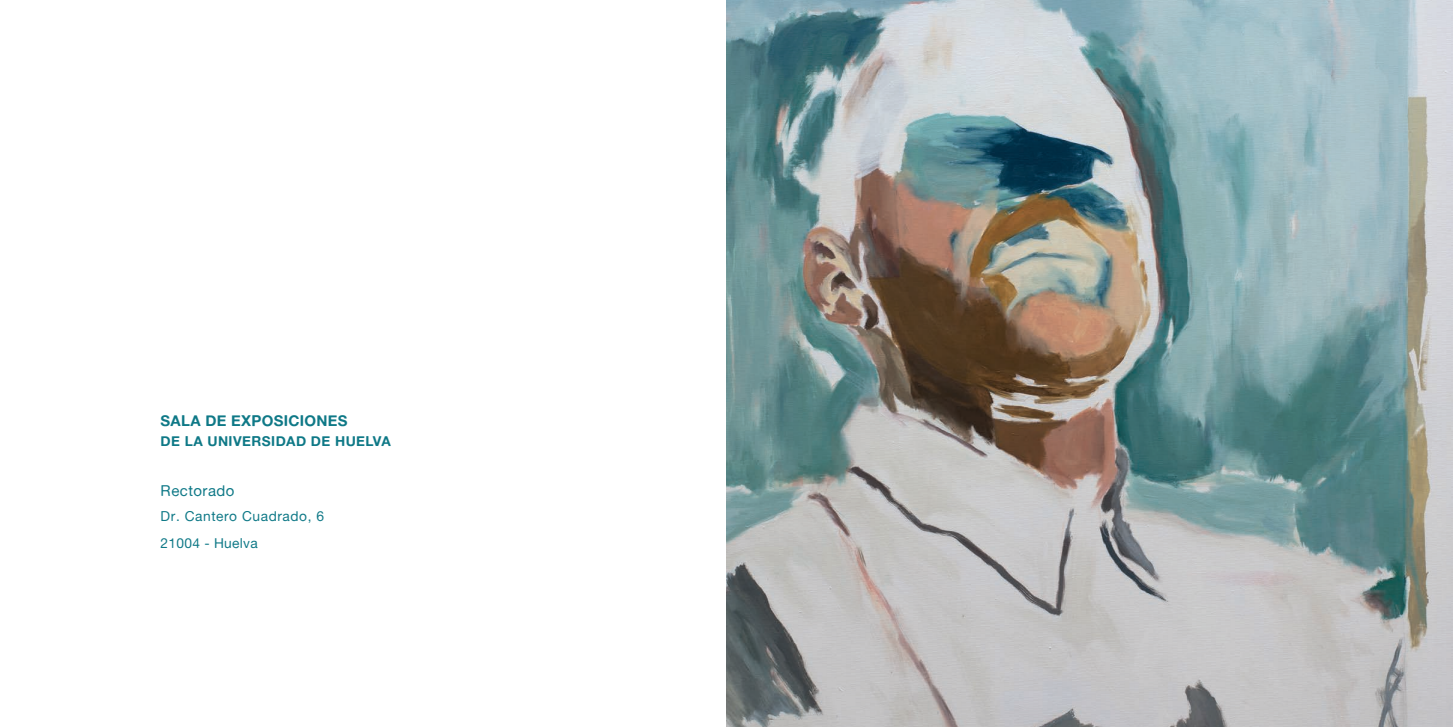
<style>
.page{position:relative;width:1453px;height:727px;background:#fff}
.page>*{position:absolute;margin:0;border:0;box-sizing:border-box;transform-origin:0 0}
.BASKERVILLE{font:15px "Alte Haas Grotesk Bold";letter-spacing:.02em;color:#0f7987}
.BASKERVILLE-2{font:15px "Alte Haas Grotesk";letter-spacing:.03em;color:#0f7987}
.BASKERVILLE-3{font:13.75px "Alte Haas Grotesk Bold";letter-spacing:.03em;color:#0f7987}
.direcciones{font:13.75px "Alte Haas Grotesk";letter-spacing:.04em;color:#0f7987}
.direcciones-2{font:13.75px "Alte Haas Grotesk";letter-spacing:.02em;color:#0f7987}
</style>
<div class="page">
<img style="left:726px;top:0;width:727px;height:726px">
<p class="BASKERVILLE" style="left:161px;top:411px;width:188px">SALA DE EXPOSICIONES</p>
<p class="BASKERVILLE-3" style="left:161px;top:432px;width:232px">DE LA UNIVERSIDAD DE HUELVA</p>
<p class="BASKERVILLE-2" style="left:161px;top:481px;width:75px">Rectorado</p>
<p class="direcciones" style="left:161px;top:507px;width:165px">Dr. Cantero Cuadrado, 6</p>
<p class="direcciones-2" style="left:161px;top:534px;width:99px">21004 - Huelva</p>
</div>
